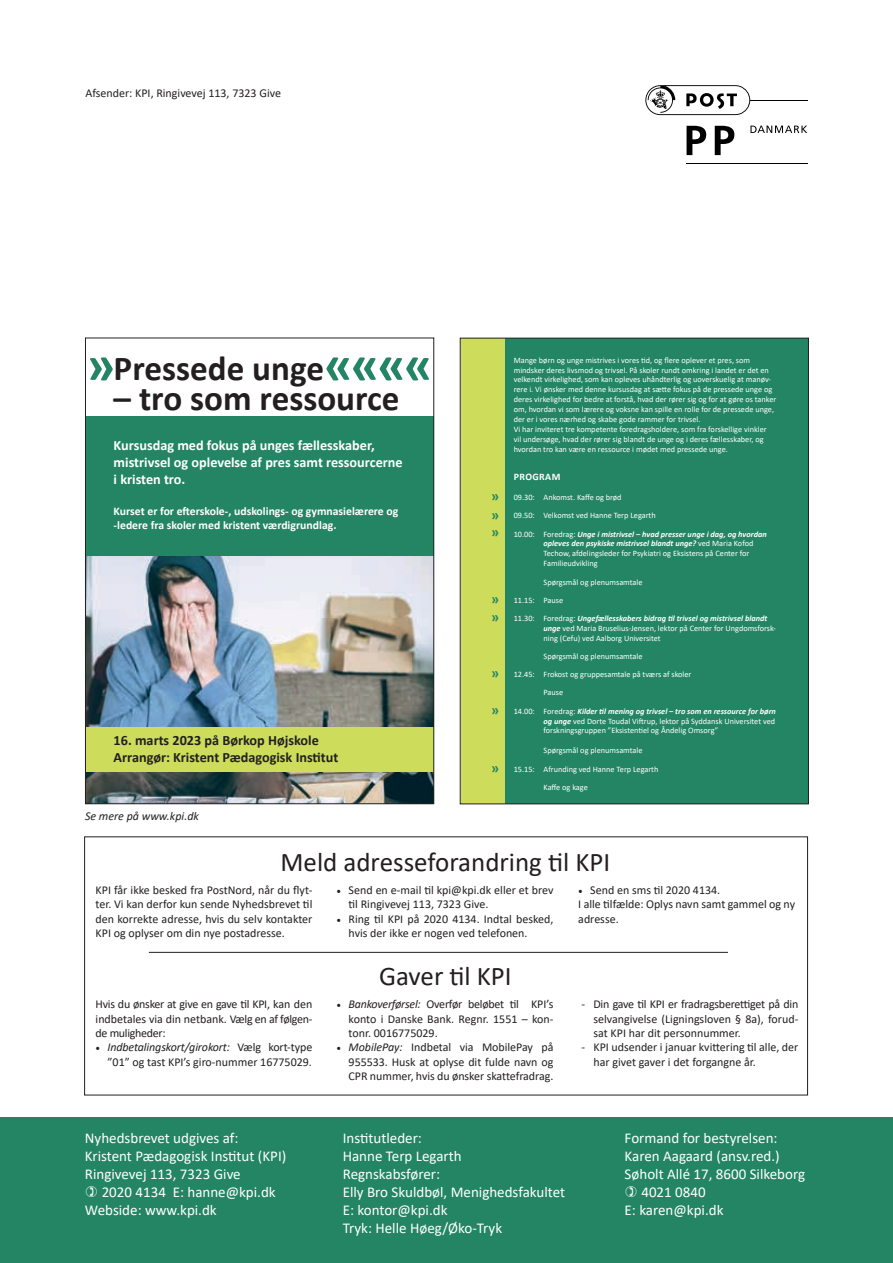
<style>
.page{position:relative;width:893px;height:1263px;background:#fff}
.page>*{position:absolute;margin:0;border:0;box-sizing:border-box;transform-origin:0 0}
.t1{font:700 54.3px "Calibri";color:#238564}
.t2{font:700 35.1px "Calibri";color:#231f20}
.brødtekst{font:27px "Calibri";color:#231f20}
.brødtekst-2{font:15px "Calibri";color:#fff}
.t3{font:700 14.85px/18.3px "Calibri";color:#238564}
.t4{font:700 14.25px/17.1px "Calibri";color:#fff}
.t5{font:700 14.25px/17.1px "Calibri";color:#231f20}
.brødtekst_1__afsnit{font:12px/14.4px "Calibri";color:#231f20}
.brødtekst-3{font:12px/14.4px "Calibri";color:#231f20;text-align:justify}
.billedtekst{font:italic 12px "Calibri";color:#231f20}
.t6{font:700 11.7px/14.1px "Calibri";color:#fff}
.t7{font:700 9.9px "Calibri";letter-spacing:.04em;color:#fff}
.t8{font:8.25px/9.9px "Calibri";color:#fff}
.s1{font-weight:700;font-style:italic}
.s2{font-family:"Minion Pro"}
.s3{font-style:italic}
</style>
<div class="page">
<div style="left:461px;top:338px;width:347px;height:466px;background:#238564"></div>
<div style="left:461px;top:338px;width:43px;height:466px;background:#cddd5b"></div>
<div style="left:0;top:1117px;width:893px;height:146px;background:#238564"></div>
<svg style="left:750px;top:126px;width:57px;height:7px"></svg>
<hr style="left:750px;top:100px;width:58px;height:1px;background:#000">
<hr style="left:686px;top:163px;width:122px;height:1px;background:#000">
<svg style="left:687px;top:126px;width:19px;height:29px"></svg>
<svg style="left:715px;top:126px;width:19px;height:29px"></svg>
<svg style="left:645px;top:85px;width:105px;height:30px"></svg>
<hr style="left:149px;top:952px;width:579px;height:1px;background:#231f20">
<img style="left:87px;top:556px;width:345px;height:246px">
<div style="left:85px;top:416px;width:349px;height:140px;background:#238564"></div>
<div style="left:85px;top:727px;width:349px;height:45px;background:#cddd5b"></div>
<p class="brødtekst_1__afsnit" style="left:85px;top:85px;width:197px">Afsender: KPI, Ringivevej 113, 7323 Give</p>
<p class="t2" style="left:114px;top:343px;width:212px">Pressede unge</p>
<p class="t2" style="left:114px;top:374px;width:287px">– tro som ressource</p>
<p class="t1" style="left:86px;top:326px;width:31px">»</p>
<p class="t1" style="left:324px;top:326px;width:111px">««««</p>
<p class="t4" style="left:114px;top:436px;width:290px">Kursusdag med fokus på unges fællesskaber, mistrivsel og oplevelse af pres samt ressourcerne i kristen tro.</p>
<p class="t6" style="left:114px;top:504px;width:286px">Kurset er for efterskole-, udskolings- og gymnasielærere og -ledere fra skoler med kristent værdigrundlag.</p>
<p class="t5" style="left:114px;top:731px;width:226px">16. marts 2023 på Børkop Højskole<br>Arrangør: Kristent Pædagogisk Institut</p>
<p class="billedtekst" style="left:85px;top:807px;width:115px">Se mere på www.kpi.dk</p>
<p class="t3" style="left:491px;top:487px;width:10px">»</p>
<p class="t3" style="left:491px;top:506px;width:10px;line-height:17.5px">» »</p>
<p class="t3" style="left:491px;top:589px;width:10px">» »</p>
<p class="t3" style="left:491px;top:664px;width:10px">»</p>
<p class="t3" style="left:491px;top:700px;width:10px">»</p>
<p class="t3" style="left:491px;top:758px;width:10px">»</p>
<p class="t8" style="left:514px;top:355px;width:264px">Mange børn og unge mistrives i vores tid, og flere oplever et pres, som mindsker deres livsmod og trivsel. På skoler rundt omkring i landet er det en velkendt virkelighed, som kan opleves uhåndterlig og uoverskuelig at manøv&shy;rere i. Vi ønsker med denne kursusdag at sætte fokus på de pressede unge og deres virkelighed for bedre at forstå, hvad der rører sig og for at gøre os tanker om, hvordan vi som lærere og voksne kan spille en rolle for de pressede unge, der er i vores nærhed og skabe gode rammer for trivsel.<br>Vi har inviteret tre kompetente foredragsholdere, som fra forskellige vinkler<br>vil undersøge, hvad der rører sig blandt de unge og i deres fællesskaber, og hvordan tro kan være en ressource i mødet med pressede unge.</p>
<p class="t7" style="left:514px;top:470px;width:48px">PROGRAM</p>
<p class="t8" style="left:514px;top:492px;width:109px">09.30: Ankomst. Kaffe og brød</p>
<p class="t8" style="left:514px;top:510px;width:143px">09.50: Velkomst ved Hanne Terp Legarth</p>
<p class="t8" style="left:544px;top:529px;width:225px;text-indent:-30px">10.00: Foredrag: <span class="s1">Unge i mistrivsel – hvad presser unge i dag, og hvordan opleves den psykiske mistrivsel blandt unge?</span> ved Maria Kofod Techow, afdelingsleder for Psykiatri og Eksistens på Center for Familieudvikling</p>
<p class="t8" style="left:544px;top:577px;width:100px">Spørgsmål og plenumsamtale</p>
<p class="t8" style="left:514px;top:595px;width:51px">11.15: Pause</p>
<p class="t8" style="left:544px;top:613px;width:234px;text-indent:-30px">11.30: Foredrag: <span class="s1">Ungefællesskabers bidrag til trivsel og mistrivsel blandt unge</span> ved Maria Bruselius-Jensen, lektor på Center for Ungdomsforsk&shy;ning (Cefu) ved Aalborg Universitet</p>
<p class="t8" style="left:544px;top:651px;width:100px">Spørgsmål og plenumsamtale</p>
<p class="t8" style="left:514px;top:669px;width:179px">12.45: Frokost og gruppesamtale på tværs af skoler</p>
<p class="t8" style="left:544px;top:687px;width:21px">Pause</p>
<p class="t8" style="left:544px;top:706px;width:234px;text-align:justify;text-indent:-30px">14.00: Foredrag: <span class="s1">Kilder til mening og trivsel – tro som en ressource for børn og unge</span> ved Dorte Toudal Viftrup, lektor på Syddansk Universitet ved forskningsgruppen ”Eksistentiel og Åndelig Omsorg”</p>
<p class="t8" style="left:544px;top:745px;width:100px">Spørgsmål og plenumsamtale</p>
<p class="t8" style="left:514px;top:764px;width:146px">15.15: Afrunding ved Hanne Terp Legarth</p>
<p class="t8" style="left:544px;top:782px;width:46px">Kaffe og kage</p>
<p class="brødtekst" style="left:281px;top:843px;width:331px">Meld adresseforandring til KPI</p>
<p class="brødtekst_1__afsnit" style="left:578px;top:882px;width:144px"><span class="s2">•</span> Send en sms til 2020 4134.</p>
<p class="brødtekst_1__afsnit" style="left:578px;top:897px;width:218px">I alle tilfælde: Oplys navn samt gammel og ny adresse.</p>
<p class="brødtekst_1__afsnit" style="left:96px;top:882px;width:218px;text-align:justify">KPI får ikke besked fra PostNord, når du flyt&shy;ter. Vi kan derfor kun sende Nyhedsbrevet til den korrekte adresse, hvis du selv kontakter KPI og oplyser om din nye postadresse.</p>
<p class="brødtekst_1__afsnit" style="left:349px;top:882px;width:206px;text-indent:-12px"><span class="s2">•</span> Send en e-mail til kpi@kpi.dk eller et brev til Ringivevej 113, 7323 Give.</p>
<p class="brødtekst_1__afsnit" style="left:349px;top:911px;width:206px;text-indent:-12px"><span class="s2">•</span> Ring til KPI på 2020 4134. Indtal besked, hvis der ikke er nogen ved telefonen.</p>
<p class="brødtekst_1__afsnit" style="left:96px;top:997px;width:218px;text-align:justify">Hvis du ønsker at give en gave til KPI, kan den indbetales via din netbank. Vælg en af følgen&shy;de muligheder:</p>
<p class="brødtekst-3" style="left:96px;top:1040px;width:218px;text-align:right"><span class="s2">•</span> <span class="s3">Indbetalingskort/girokort:</span> Vælg kort-type ”01” og tast KPI’s giro-nummer 16775029.</p>
<p class="brødtekst-2" style="left:85px;top:1127px;width:155px">Nyhedsbrevet udgives af:</p>
<p class="brødtekst-2" style="left:85px;top:1145px;width:203px">Kristent Pædagogisk Institut (KPI)</p>
<p class="brødtekst-2" style="left:85px;top:1163px;width:157px">Ringivevej 113, 7323 Give</p>
<p class="brødtekst-2" style="left:102px;top:1181px;width:176px">2020 4134 E: hanne@kpi.dk</p>
<p class="brødtekst-2" style="left:85px;top:1199px;width:133px">Webside: www.kpi.dk</p>
<p class="brødtekst" style="left:379px;top:958px;width:134px">Gaver til KPI</p>
<p class="brødtekst-3" style="left:349px;top:997px;width:206px;text-indent:-12px"><span class="s2">•</span> <span class="s3">Bankoverførsel:</span> Overfør beløbet til KPI’s konto i Danske Bank. Regnr. 1551 – kon&shy;tonr. 0016775029.</p>
<p class="brødtekst-3" style="left:349px;top:1040px;width:206px;text-indent:-12px"><span class="s2">•</span> <span class="s3">MobilePay:</span> Indbetal via MobilePay på 955533. Husk at oplyse dit fulde navn og CPR nummer, hvis du ønsker skattefradrag.</p>
<p class="brødtekst-3" style="left:593px;top:997px;width:206px;text-indent:-12px">- Din gave til KPI er fradragsberettiget på din selvangivelse (Ligningsloven § 8a), forud&shy;sat KPI har dit personnummer.</p>
<p class="brødtekst-3" style="left:593px;top:1040px;width:206px;text-indent:-12px">- KPI udsender i januar kvittering til alle, der har givet gaver i det forgangne år.</p>
<p class="brødtekst-2" style="left:343px;top:1127px;width:81px">Institutleder:</p>
<p class="brødtekst-2" style="left:343px;top:1145px;width:120px">Hanne Terp Legarth</p>
<p class="brødtekst-2" style="left:343px;top:1163px;width:99px">Regnskabsfører:</p>
<p class="brødtekst-2" style="left:343px;top:1181px;width:224px">Elly Bro Skuldbøl, Menighedsfakultet</p>
<p class="brødtekst-2" style="left:343px;top:1199px;width:106px">E: kontor@kpi.dk</p>
<p class="brødtekst-2" style="left:343px;top:1217px;width:161px">Tryk: Helle Høeg/Øko-Tryk</p>
<p class="brødtekst-2" style="left:625px;top:1127px;width:154px">Formand for bestyrelsen:</p>
<p class="brødtekst-2" style="left:625px;top:1145px;width:157px">Karen Aagaard (ansv.red.)</p>
<p class="brødtekst-2" style="left:625px;top:1163px;width:182px">Søholt Allé 17, 8600 Silkeborg</p>
<p class="brødtekst-2" style="left:641px;top:1181px;width:66px">4021 0840</p>
<p class="brødtekst-2" style="left:625px;top:1199px;width:100px">E: karen@kpi.dk</p>
</div>
